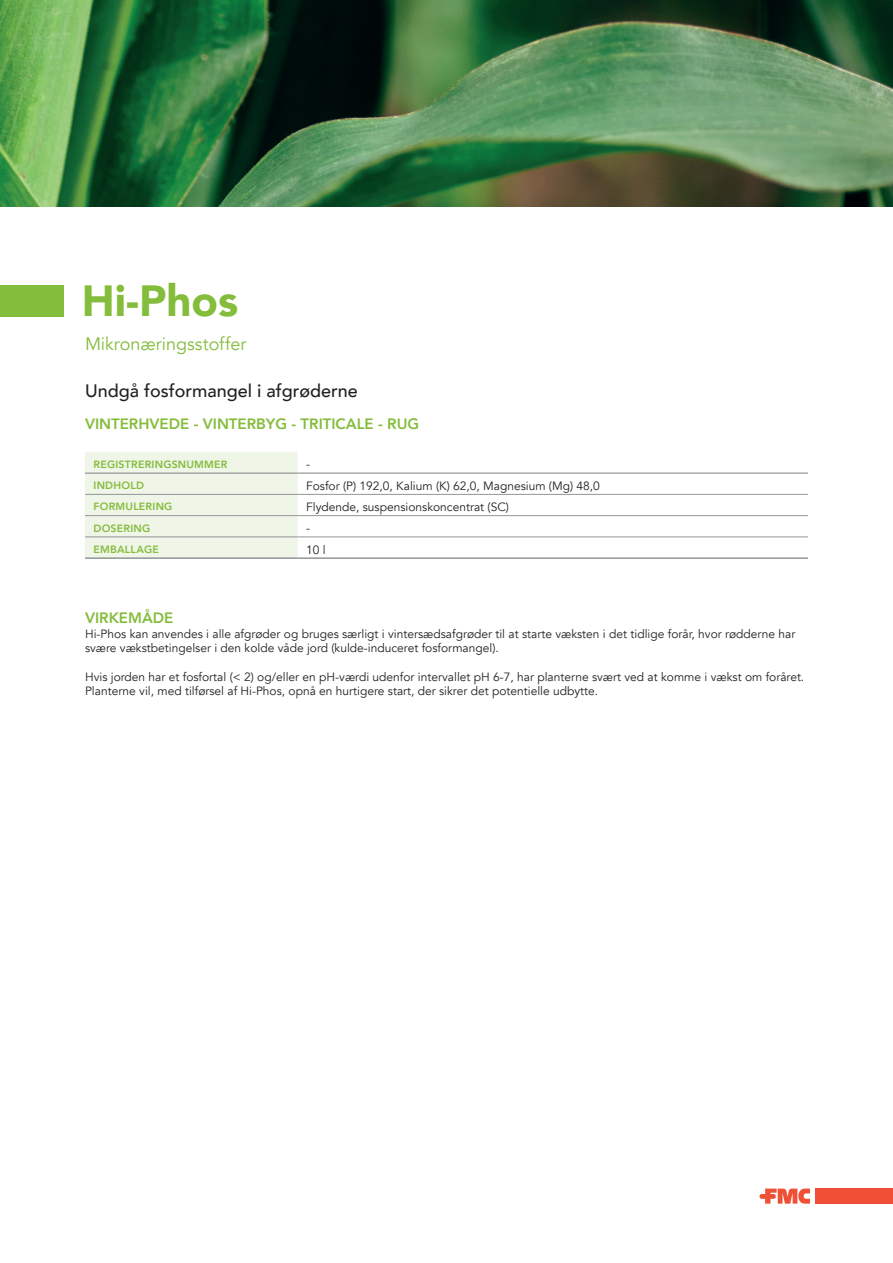
<style>
.page{position:relative;width:893px;height:1263px;background:#fff}
.page>*{position:absolute;margin:0;border:0;box-sizing:border-box;transform-origin:0 0}
.t1{font:900 43.5px "Avenir";color:#84bc3b}
.t2{font:500 18px "Avenir";color:#231f20}
.t3{font:18px "Avenir";letter-spacing:-.005em;color:#84bc3b}
.t4{font:800 15px "Avenir";color:#84bc3b}
.t5{font:12px/14.4px "Avenir";color:#231f20}
.t6{font:800 10.5px "Avenir";letter-spacing:.02em;color:#84bc3b}
</style>
<div class="page">
<img style="left:0;top:0;width:893px;height:206px">
<div style="left:0;top:285px;width:64px;height:31px;background:#84bc3b"></div>
<svg style="left:759px;top:1188px;width:51px;height:15px"></svg>
<div style="left:815px;top:1188px;width:78px;height:15px;background:#f05136"></div>
<div style="left:85px;top:452px;width:213px;height:105px;background:#eff5e7"></div>
<hr style="left:85px;top:473px;width:213px;height:1px;background:#808083">
<hr style="left:298px;top:473px;width:510px;height:1px;background:#808083">
<hr style="left:85px;top:494px;width:213px;height:1px;background:#939598">
<hr style="left:298px;top:494px;width:510px;height:1px;background:#939598">
<hr style="left:85px;top:515px;width:213px;height:1px;background:#939598">
<hr style="left:298px;top:515px;width:510px;height:1px;background:#939598">
<hr style="left:85px;top:537px;width:213px;height:1px;background:#939598">
<hr style="left:298px;top:537px;width:510px;height:1px;background:#939598">
<hr style="left:85px;top:557px;width:213px;height:2px;background:#939598">
<hr style="left:298px;top:557px;width:510px;height:2px;background:#939598">
<p class="t1" style="left:82px;top:264px;width:158px">Hi-Phos</p>
<p class="t3" style="left:85px;top:333px;width:163px">Mikronæringsstoffer</p>
<p class="t2" style="left:85px;top:375px;width:274px">Undgå fosformangel i afgrøderne</p>
<p class="t4" style="left:85px;top:412px;width:336px">VINTERHVEDE - VINTERBYG - TRITICALE - RUG</p>
<p class="t6" style="left:94px;top:456px;width:135px">REGISTRERINGSNUMMER</p>
<p class="t5" style="left:306px;top:457px;width:5px">-</p>
<p class="t6" style="left:94px;top:477px;width:52px">INDHOLD</p>
<p class="t5" style="left:306px;top:479px;width:295px">Fosfor (P) 192,0, Kalium (K) 62,0, Magnesium (Mg) 48,0</p>
<p class="t6" style="left:94px;top:498px;width:80px">FORMULERING</p>
<p class="t5" style="left:306px;top:500px;width:204px">Flydende, suspensionskoncentrat (SC)</p>
<p class="t6" style="left:94px;top:520px;width:58px">DOSERING</p>
<p class="t5" style="left:306px;top:521px;width:5px">-</p>
<p class="t6" style="left:94px;top:541px;width:67px">EMBALLAGE</p>
<p class="t5" style="left:306px;top:542px;width:21px">10 l</p>
<p class="t4" style="left:85px;top:606px;width:90px">VIRKEMÅDE</p>
<p class="t5" style="left:85px;top:626px;width:712px">Hi-Phos kan anvendes i alle afgrøder og bruges særligt i vintersædsafgrøder til at starte væksten i det tidlige forår, hvor rødderne har svære vækstbetingelser i den kolde våde jord (kulde-induceret fosformangel).</p>
<p class="t5" style="left:85px;top:670px;width:721px">Hvis jorden har et fosfortal (&lt; 2) og/eller en pH-værdi udenfor intervallet pH 6-7, har planterne svært ved at komme i vækst om foråret.<br>Planterne vil, med tilførsel af Hi-Phos, opnå en hurtigere start, der sikrer det potentielle udbytte.</p>
</div>
